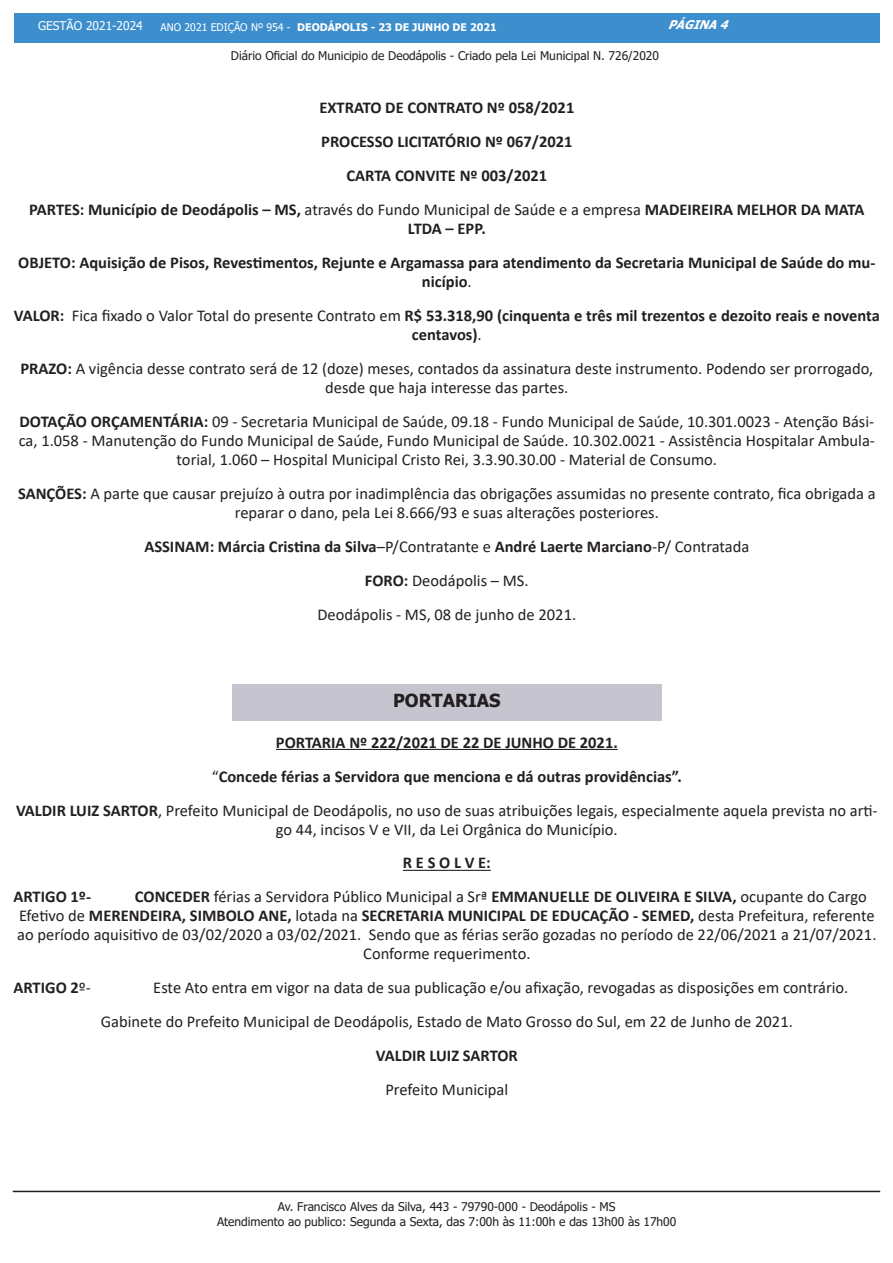
<style>
.page{position:relative;width:893px;height:1263px;background:#fff}
.page>*{position:absolute;margin:0;border:0;box-sizing:border-box;transform-origin:0 0}
.t1{font:700 18px "Tahoma";color:#231f20}
.t2{font:16.5px/18.9px "Calibri";color:#231f20;text-align:center}
.t3{font:700 16.5px/18.9px "Calibri";color:#231f20;text-align:center}
.t4{font:12px/14.4px "Tahoma";color:#231f20;text-align:center}
.t5{font:12px "Tahoma";color:#fff}
.t6{font:italic 700 12px "Tahoma";color:#fff}
.t7{font:700 10.5px "Tahoma";color:#fff}
.s1{font-weight:400}
.s2{font-weight:700}
</style>
<div class="page">
<div style="left:14px;top:14px;width:865px;height:29px;background:#3c8ecc"></div>
<hr style="left:13px;top:1191px;width:867px;height:1px;background:#231f20">
<hr style="left:276px;top:749px;width:342px;height:1px;background:#231f20">
<hr style="left:403px;top:870px;width:88px;height:1px;background:#231f20">
<div style="left:232px;top:684px;width:430px;height:36px;background:#c6c4cf"></div>
<p class="t5" style="left:38px;top:18px;width:106px">GESTÃO 2021-2024</p>
<p class="t7" style="left:161px;top:20px;width:338px"><span class="s1">ANO 2021 EDIÇÃO Nº 954 -</span> DEODÁPOLIS - 23 DE JUNHO DE 2021</p>
<p class="t6" style="left:668px;top:16px;width:68px">PÁGINA4</p>
<p class="t4" style="left:231px;top:49px;width:430px">Diário Oficial do Municipio de Deodápolis - Criado pela Lei Municipal N. 726/2020</p>
<p class="t3" style="left:319px;top:98px;width:256px">EXTRATO DE CONTRATO Nº 058/2021</p>
<p class="t3" style="left:321px;top:132px;width:253px">PROCESSO LICITATÓRIO Nº 067/2021</p>
<p class="t3" style="left:347px;top:166px;width:202px">CARTA CONVITE Nº 003/2021</p>
<p class="t3" style="left:29px;top:200px;width:837px">PARTES: Município de Deodápolis – MS, <span class="s1">através do Fundo Municipal de Saúde e a empresa</span> MADEIREIRA MELHOR DA MATA<br>LTDA – EPP.</p>
<p class="t3" style="left:18px;top:253px;width:859px">OBJETO: Aquisição de Pisos, Revestimentos, Rejunte e Argamassa para atendimento da Secretaria Municipal de Saúde do mu&shy;nicípio<span class="s1">.</span></p>
<p class="t3" style="left:14px;top:306px;width:868px">VALOR: <span class="s1">Fica fixado o Valor Total do presente Contrato em</span> R$ 53.318,90 (cinquenta e três mil trezentos e dezoito reais e noventa centavos)<span class="s1">.</span></p>
<p class="t2" style="left:21px;top:358px;width:854px"><span class="s2">PRAZO:</span> A vigência desse contrato será de 12 (doze) meses, contados da assinatura deste instrumento. Podendo ser prorrogado, desde que haja interesse das partes.</p>
<p class="t2" style="left:19px;top:411px;width:858px"><span class="s2">DOTAÇÃO ORÇAMENTÁRIA:</span> 09 - Secretaria Municipal de Saúde, 09.18 - Fundo Municipal de Saúde, 10.301.0023 - Atenção Bási&shy;ca, 1.058 - Manutenção do Fundo Municipal de Saúde, Fundo Municipal de Saúde. 10.302.0021 - Assistência Hospitalar Ambula&shy;torial, 1.060 – Hospital Municipal Cristo Rei, 3.3.90.30.00 - Material de Consumo.</p>
<p class="t2" style="left:18px;top:483px;width:859px"><span class="s2">SANÇÕES:</span> A parte que causar prejuízo à outra por inadimplência das obrigações assumidas no presente contrato, fica obrigada a reparar o dano, pela Lei 8.666/93 e suas alterações posteriores.</p>
<p class="t3" style="left:144px;top:537px;width:606px">ASSINAM: Márcia Cristina da Silva<span class="s1">–P/Contratante e</span> André Laerte Marciano<span class="s1">-P/ Contratada</span></p>
<p class="t2" style="left:365px;top:570px;width:165px"><span class="s2">FORO:</span> Deodápolis – MS.</p>
<p class="t2" style="left:317px;top:604px;width:260px">Deodápolis - MS, 08 de junho de 2021.</p>
<p class="t1" style="left:393px;top:688px;width:109px">PORTARIAS</p>
<p class="t3" style="left:276px;top:732px;width:343px">PORTARIA Nº 222/2021 DE 22 DE JUNHO DE 2021.</p>
<p class="t3" style="left:212px;top:766px;width:472px"><span class="s1">“</span>Concede férias a Servidora que menciona e dá outras providências”.</p>
<p class="t2" style="left:16px;top:800px;width:863px"><span class="s2">VALDIR LUIZ SARTOR</span>, Prefeito Municipal de Deodápolis, no uso de suas atribuições legais, especialmente aquela prevista no arti&shy;go 44, incisos V e VII, da Lei Orgânica do Município.</p>
<p class="t3" style="left:403px;top:853px;width:90px">R E S O L V E:</p>
<p class="t3" style="left:14px;top:887px;width:79px">ARTIGO 1º-</p>
<p class="t2" style="left:135px;top:887px;width:733px"><span class="s2">CONCEDER</span> férias a Servidora Público Municipal a Srª <span class="s2">EMMANUELLE DE OLIVEIRA E SILVA,</span> ocupante do Cargo</p>
<p class="t3" style="left:19px;top:906px;width:857px"><span class="s1">Efetivo de</span> MERENDEIRA, SIMBOLO ANE, <span class="s1">lotada na</span> SECRETARIA MUNICIPAL DE EDUCAÇÃO - SEMED, <span class="s1">desta Prefeitura, referente</span></p>
<p class="t2" style="left:17px;top:925px;width:861px">ao período aquisitivo de 03/02/2020 a 03/02/2021. Sendo que as férias serão gozadas no período de 22/06/2021 a 21/07/2021.</p>
<p class="t2" style="left:363px;top:944px;width:169px">Conforme requerimento.</p>
<p class="t3" style="left:14px;top:978px;width:79px">ARTIGO 2<span class="s1">º-</span></p>
<p class="t2" style="left:153px;top:978px;width:697px">Este Ato entra em vigor na data de sua publicação e/ou afixação, revogadas as disposições em contrário.</p>
<p class="t2" style="left:101px;top:1012px;width:693px">Gabinete do Prefeito Municipal de Deodápolis, Estado de Mato Grosso do Sul, em 22 de Junho de 2021.</p>
<p class="t3" style="left:376px;top:1046px;width:143px">VALDIR LUIZ SARTOR</p>
<p class="t2" style="left:385px;top:1080px;width:124px">Prefeito Municipal</p>
<p class="t4" style="left:217px;top:1200px;width:461px">Av. Francisco Alves da Silva, 443 - 79790-000 - Deodápolis - MS<br>Atendimento ao publico: Segunda a Sexta, das 7:00h às 11:00h e das 13h00 às 17h00</p>
</div>
